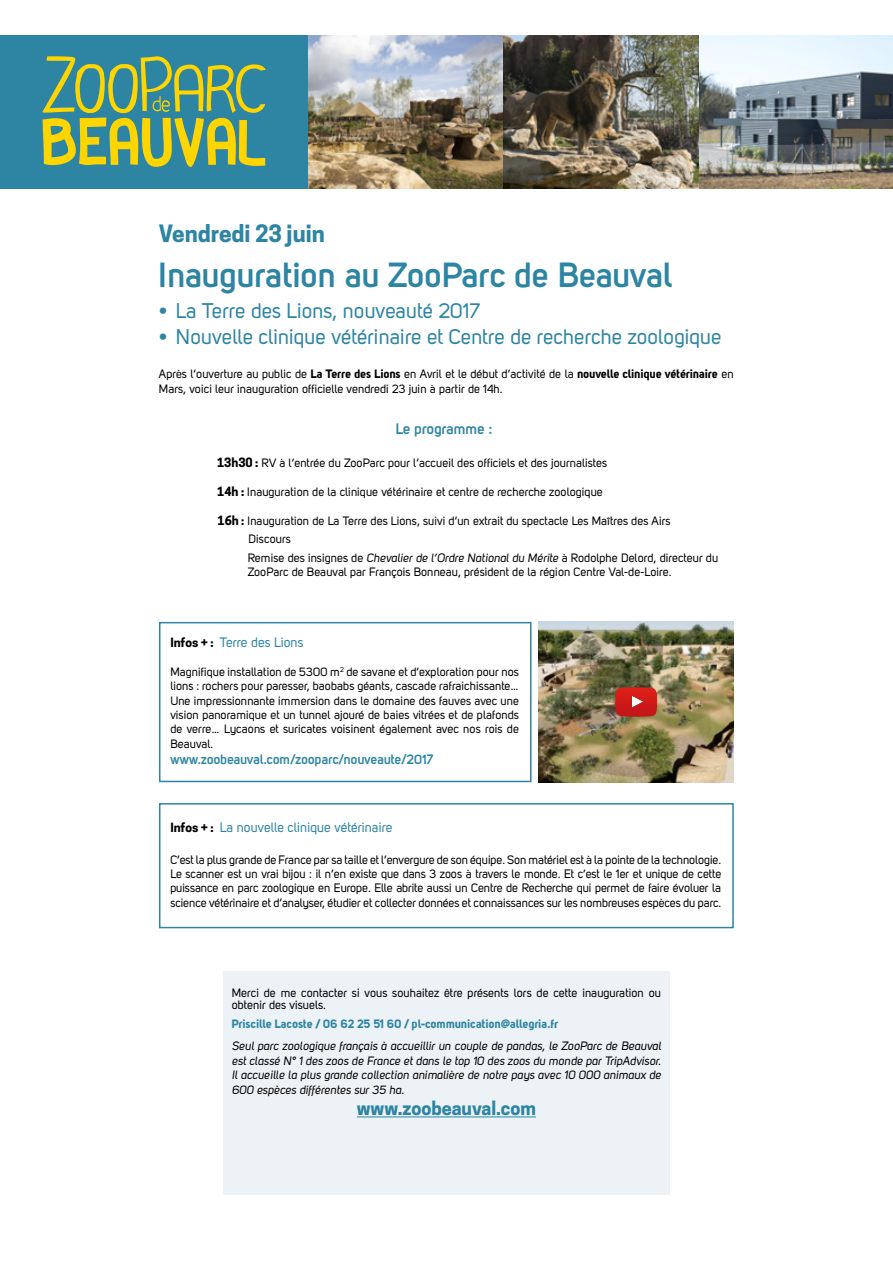
<style>
.page{position:relative;width:893px;height:1263px;background:#fff}
.page>*{position:absolute;margin:0;border:0;box-sizing:border-box;transform-origin:0 0}
.t1{font:700 34.5px "Uni Sans Semi";letter-spacing:-.01em;color:#2d85a3}
.t2{font:700 22.5px "Cooper Hewitt";color:#2d85a3}
.t3{font:21px "Uni Sans Regular";color:#2d85a3}
.t4{font:700 18px "Cooper Hewitt";color:#2c85a3}
.t5{font:700 15px "Uni Sans Semi";letter-spacing:-.01em;color:#2d85a3}
.t6{font:13.5px "Uni Sans Regular";color:#2d85a3}
.t7{font:700 13.5px "Uni Sans Semi";color:#2d85a3}
.t8{font:12.15px/14.4px "Uni Sans Regular";letter-spacing:-.01em;color:#000;text-align:justify}
.t9{font:12px/14.4px "Uni Sans Regular";color:#000}
.t10{font:12px/14.4px "Uni Sans Regular Italic";color:#000;text-align:justify}
.t11{font:12px "Uni Sans Bold";color:#2d85a3}
.s1{font-family:"Uni Sans Bold"}
.s2{font-family:"Cooper Hewitt";font-weight:700}
.s3{font-family:"Uni Sans Regular Italic"}
.s4{font-family:"Cooper Hewitt";font-weight:700;font-size:12px;color:#000}
</style>
<div class="page">
<div style="left:0;top:35px;width:308px;height:153px;background:#2d85a3"></div>
<svg style="left:43px;top:56px;width:223px;height:111px"></svg>
<img style="left:308px;top:35px;width:585px;height:153px">
<div style="left:223px;top:971px;width:447px;height:223px;background:#edf2f6"></div>
<hr style="left:357px;top:1117px;width:179px;height:1px;background:#2c85a3">
<div style="left:159px;top:622px;width:372px;height:160px;border:2px solid #2d85a3"></div>
<div style="left:159px;top:803px;width:575px;height:125px;border:2px solid #2d85a3"></div>
<img style="left:539px;top:622px;width:195px;height:160px">
<svg style="left:615px;top:687px;width:42px;height:30px"></svg>
<h2 class="t2" style="left:159px;top:220px;width:167px">Vendredi 23 juin</h2>
<h1 class="t1" style="left:159px;top:254px;width:515px">Inauguration au ZooParc de Beauval</h1>
<h3 class="t3" style="left:159px;top:299px;width:323px">• La Terre des Lions, nouveauté 2017</h3>
<h3 class="t3" style="left:159px;top:324px;width:564px">• Nouvelle clinique vétérinaire et Centre de recherche zoologique</h3>
<p class="t9" style="left:159px;top:367px;width:576px">Après l’ouverture au public de <span class="s1">La Terre des Lions</span> en Avril et le début d’activité de la <span class="s1">nouvelle clinique vétérinaire</span> en<br>Mars, voici leur inauguration officielle vendredi 23 juin à partir de 14h.</p>
<p class="t5" style="left:396px;top:420px;width:98px">Le programme :</p>
<p class="t9" style="left:217px;top:456px;width:392px"><span class="s2">13h30 :</span> RV à l’entrée du ZooParc pour l’accueil des officiels et des journalistes</p>
<p class="t9" style="left:217px;top:485px;width:387px"><span class="s2">14h :</span> Inauguration de la clinique vétérinaire et centre de recherche zoologique</p>
<p class="t9" style="left:248px;top:512px;width:472px;line-height:18.3px;text-indent:-30px"><span class="s2">16h :</span> Inauguration de La Terre des Lions, suivi d’un extrait du spectacle Les Maîtres des Airs<br>Discours<br>Remise des insignes de <span class="s3">Chevalier de l’Ordre National du Mérite</span> à Rodolphe Delord, directeur du</p>
<p class="t9" style="left:248px;top:564px;width:425px">ZooParc de Beauval par François Bonneau, président de la région Centre Val-de-Loire.</p>
<p class="t6" style="left:170px;top:634px;width:135px"><span class="s4">Infos + :</span> Terre des Lions</p>
<p class="t9" style="left:170px;top:664px;width:350px;text-align:justify">Magnifique installation de 5300 m<sup>2</sup> de savane et d’exploration pour nos lions : rochers pour paresser, baobabs géants, cascade rafraichissante… Une impressionnante immersion dans le domaine des fauves avec une vision panoramique et un tunnel ajouré de baies vitrées et de plafonds de verre… Lycaons et suricates voisinent également avec nos rois de Beauval.</p>
<p class="t7" style="left:170px;top:751px;width:265px">www.zoobeauval.com/zooparc/nouveaute/2017</p>
<p class="t6" style="left:170px;top:820px;width:224px"><span class="s4">Infos + :</span> La nouvelle clinique vétérinaire</p>
<p class="t8" style="left:170px;top:852px;width:552px">C’est la plus grande de France par sa taille et l’envergure de son équipe. Son matériel est à la pointe de la technologie.<br>Le scanner est un vrai bijou : il n’en existe que dans 3 zoos à travers le monde. Et c’est le 1er et unique de cette puissance en parc zoologique en Europe. Elle abrite aussi un Centre de Recherche qui permet de faire évoluer la science vétérinaire et d’analyser, étudier et collecter données et connaissances sur les nombreuses espèces du parc.</p>
<p class="t9" style="left:232px;top:987px;width:431px;line-height:12px">Merci de me contacter si vous souhaitez être présents lors de cette inauguration ou obtenir des visuels.</p>
<p class="t11" style="left:232px;top:1016px;width:328px">Priscille Lacoste / 06 62 25 51 60 / pl-communication@allegria.fr</p>
<p class="t10" style="left:232px;top:1039px;width:431px">Seul parc zoologique français à accueillir un couple de pandas, le ZooParc de Beauval est classé N° 1 des zoos de France et dans le top 10 des zoos du monde par TripAdvisor.<br>Il accueille la plus grande collection animalière de notre pays avec 10 000 animaux de 600 espèces différentes sur 35 ha.</p>
<h3 class="t4" style="left:357px;top:1098px;width:181px">www.zoobeauval.com</h3>
</div>
